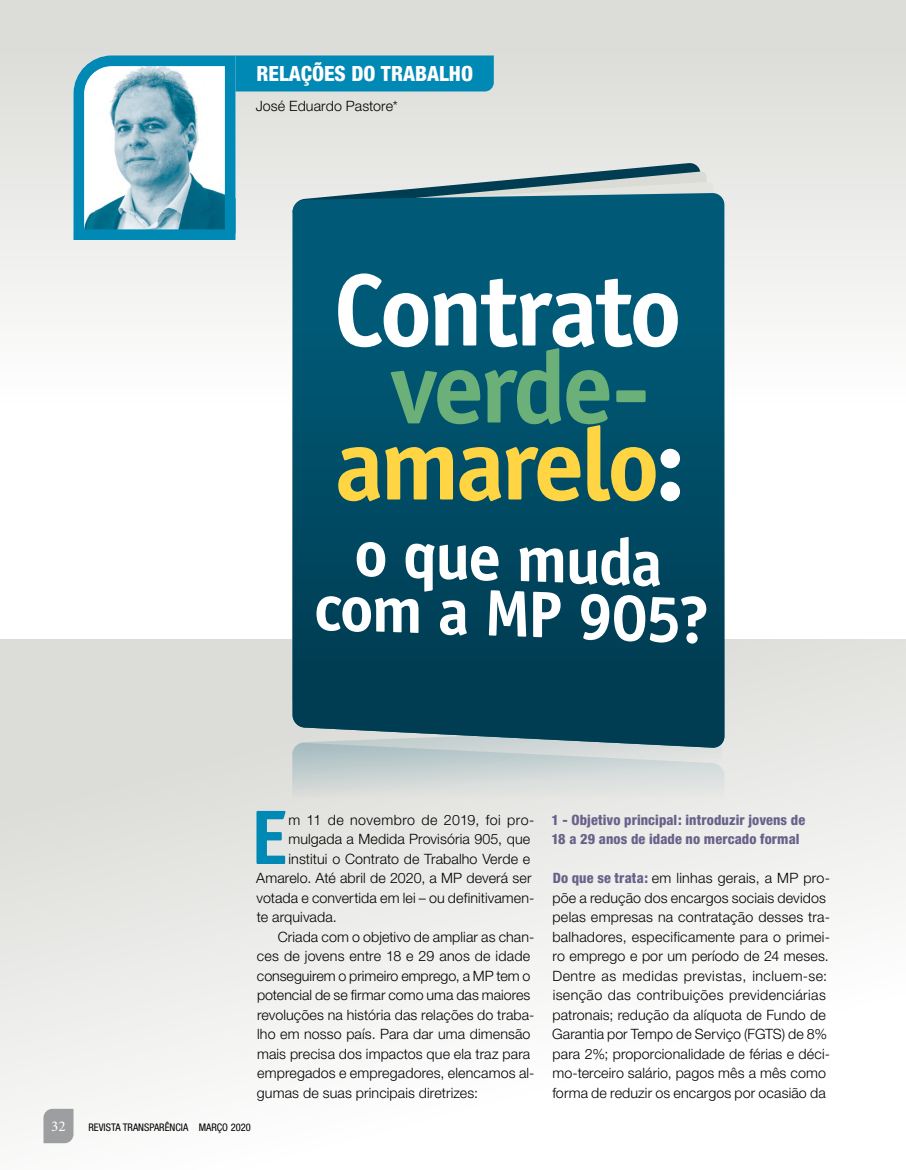
<style>
.page{position:relative;width:906px;height:1170px;background:#fff}
.page>*{position:absolute;margin:0;border:0;box-sizing:border-box;transform-origin:0 0}
.t1{font:700 102.6px/76.9px "Officina Sans Std";letter-spacing:-.04em;color:#ffd544;text-align:center}
.t2{font:700 102.6px "Officina Sans Std";letter-spacing:-.035em;color:#fff}
.t3{font:700 77.55px "Officina Sans Std";color:#0089b4}
.t4{font:700 66px/55.5px "Officina Sans Std";color:#fff;text-align:center}
.t5{font:800 condensed 21px "Helvetica Neue";color:#fff}
.t6{font:15px "Minion Pro";color:#fff}
.t7{font:300 14.25px/19.5px "Helvetica Neue";letter-spacing:.01em;color:#000}
.t8{font:800 condensed 14.25px/19.5px "Helvetica Neue";letter-spacing:.005em;color:#6a618a}
.t9{font:condensed 10.5px "Helvetica Neue";color:#000}
.s1{color:#6baf79}
.s2{color:#fff}
.s3{font-weight:800;font-stretch:condensed;color:#6a618a}
</style>
<div class="page">
<div style="left:0;top:0;width:906px;height:641px;background:linear-gradient(to bottom,#d9dad7,#fff)"></div>
<div style="left:0;top:639px;width:906px;height:531px;background:linear-gradient(to bottom,#dadad7,#fff)"></div>
<svg style="left:292px;top:705px;width:430px;height:465px"></svg>
<svg style="left:293px;top:193px;width:431px;height:555px;background:#044f68"></svg>
<svg style="left:44px;top:1109px;width:30px;height:34px"></svg>
<svg style="left:68px;top:50px;width:426px;height:195px;background:#8bb9c6"></svg>
<h3 class="t5" style="left:256px;top:61px;width:218px">RELAÇÕES DO TRABALHO</h3>
<p class="t7" style="left:256px;top:96px;width:144px">José Eduardo Pastore*</p>
<h1 class="t2" style="left:333px;top:247px;width:351px">Contrato</h1>
<h1 class="t1" style="left:335px;top:348px;width:352px"><span class="s1">verde&shy;</span>amarelo<span class="s2">:</span></h1>
<h3 class="t4" style="left:318px;top:523px;width:398px;rotate:2deg">o que muda com a MP 905?</h3>
<h2 class="t3" style="left:251px;top:789px;width:39px">E</h2>
<p class="t7" style="left:288px;top:810px;width:248px">m 11 de novembro de 2019, foi pro-</p>
<p class="t7" style="left:288px;top:829px;width:243px">mulgada a Medida Provisória 905, que</p>
<p class="t7" style="left:289px;top:849px;width:243px">institui o Contrato de Trabalho Verde e</p>
<p class="t7" style="left:256px;top:868px;width:277px">Amarelo. Até abril de 2020, a MP deverá ser</p>
<p class="t7" style="left:257px;top:888px;width:279px">votada e convertida em lei – ou definitivamen-</p>
<p class="t7" style="left:257px;top:907px;width:81px">te arquivada.</p>
<p class="t7" style="left:278px;top:927px;width:258px">Criada com o objetivo de ampliar as chan-</p>
<p class="t7" style="left:257px;top:946px;width:275px">ces de jovens entre 18 e 29 anos de idade</p>
<p class="t7" style="left:257px;top:966px;width:275px">conseguirem o primeiro emprego, a MP tem o</p>
<p class="t7" style="left:257px;top:985px;width:275px">potencial de se firmar como uma das maiores</p>
<p class="t7" style="left:257px;top:1005px;width:279px">revoluções na história das relações do traba-</p>
<p class="t7" style="left:257px;top:1024px;width:275px">lho em nosso país. Para dar uma dimensão</p>
<p class="t7" style="left:257px;top:1044px;width:275px">mais precisa dos impactos que ela traz para</p>
<p class="t7" style="left:257px;top:1063px;width:279px">empregados e empregadores, elencamos al-</p>
<p class="t7" style="left:257px;top:1083px;width:223px">gumas de suas principais diretrizes:</p>
<p class="t6" style="left:51px;top:1117px;width:16px">32</p>
<p class="t9" style="left:88px;top:1121px;width:164px">REVISTA TRANSPARÊNCIA MARÇO 2020</p>
<p class="t8" style="left:551px;top:810px;width:255px">1 - Objetivo principal: introduzir jovens de<br>18 a 29 anos de idade no mercado formal</p>
<p class="t7" style="left:552px;top:868px;width:279px"><span class="s3">Do que se trata:</span> em linhas gerais, a MP pro&shy;põe a redução dos encargos sociais devidos pelas empresas na contratação desses tra&shy;balhadores, especificamente para o primei&shy;ro emprego e por um período de 24 meses.<br>Dentre as medidas previstas, incluem-se: isenção das contribuições previdenciárias patronais; redução da alíquota de Fundo de Garantia por Tempo de Serviço (FGTS) de 8% para 2%; proporcionalidade de férias e déci&shy;mo-terceiro salário, pagos mês a mês como forma de reduzir os encargos por ocasião da</p>
</div>
